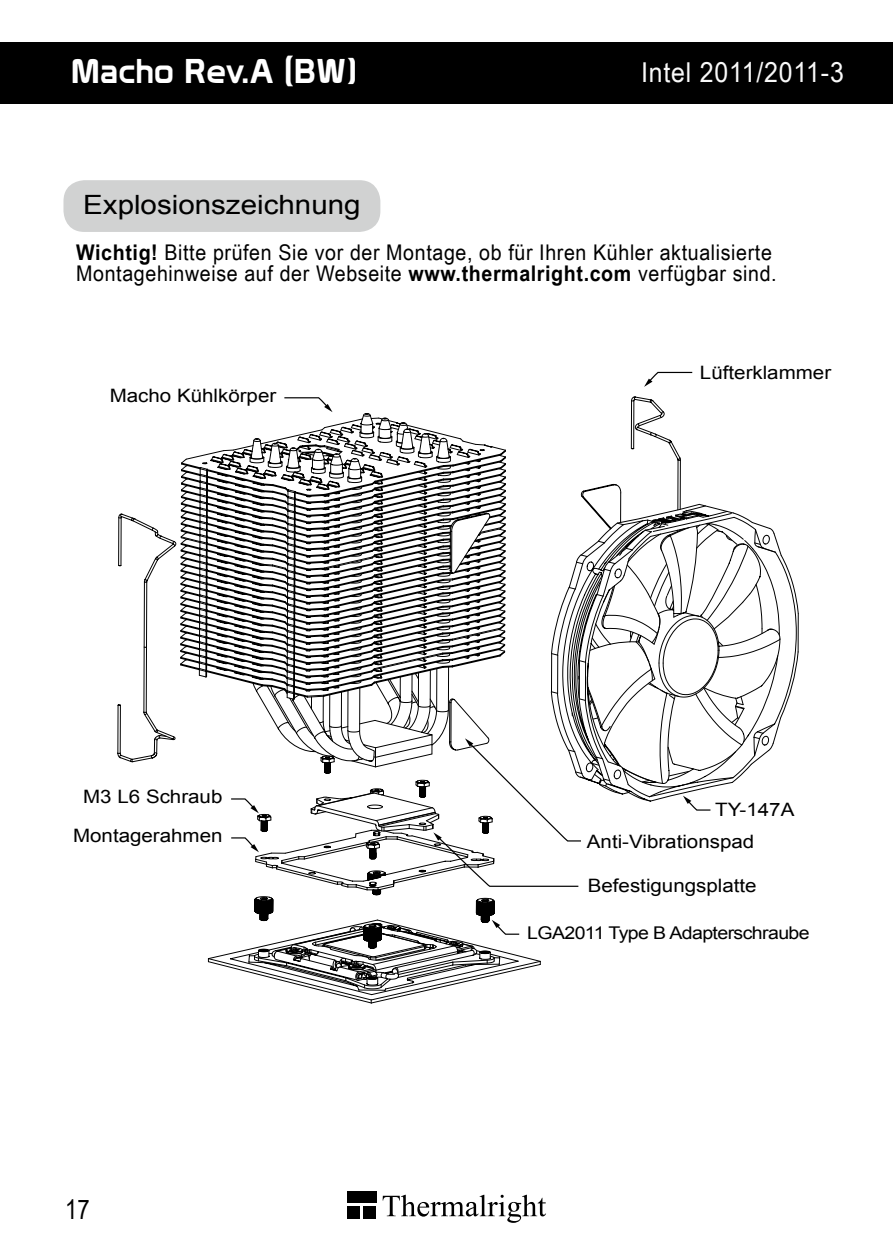
<style>
.page{position:relative;width:893px;height:1259px;background:#fff}
.page>*{position:absolute;margin:0;border:0;box-sizing:border-box;transform-origin:0 0}
.t1{font:33.6px "Prototype";letter-spacing:.025em;color:#fff}
.t2{font:27.3px "Arial Narrow";letter-spacing:.025em;color:#f9f9f9;scale:1.11 1}
.t3{font:27px "Arial Narrow";color:#000}
.t4{font:26.7px "Arial";color:#000;scale:1.11 1}
.t5{font:21.6px/21px "Arial Narrow";letter-spacing:.025em;color:#000;scale:1.11 1}
.t6{font:18.6px/39px "Arial";color:#000;text-align:center;scale:1.11 1}
.t7{font:17.4px "Arial";letter-spacing:-.03em;color:#000;scale:1.11 1}
.s1{font-weight:700}
</style>
<div class="page">
<div style="left:0;top:43px;width:893px;height:61px;background:#000"></div>
<svg style="left:383px;top:1194px;width:163px;height:28px"></svg>
<div style="left:363px;top:1206px;width:13px;height:13px;background:#000"></div>
<div style="left:347px;top:1206px;width:13px;height:13px;background:#000"></div>
<div style="left:347px;top:1191px;width:29px;height:12px;background:#000"></div>
<svg style="left:117px;top:564px;width:59px;height:199px"></svg>
<svg style="left:306px;top:504px;width:491px;height:491px"></svg>
<svg style="left:636px;top:422px;width:4px;height:8px"></svg>
<svg style="left:650px;top:432px;width:7px;height:5px"></svg>
<svg style="left:668px;top:439px;width:4px;height:5px"></svg>
<svg style="left:649px;top:399px;width:5px;height:4px"></svg>
<svg style="left:631px;top:396px;width:5px;height:6px"></svg>
<svg style="left:659px;top:411px;width:6px;height:7px"></svg>
<svg style="left:172px;top:540px;width:3px;height:7px"></svg>
<svg style="left:154px;top:556px;width:5px;height:5px"></svg>
<svg style="left:144px;top:579px;width:4px;height:4px"></svg>
<svg style="left:143px;top:711px;width:4px;height:5px"></svg>
<svg style="left:152px;top:527px;width:10px;height:12px"></svg>
<svg style="left:151px;top:752px;width:6px;height:6px"></svg>
<svg style="left:154px;top:729px;width:7px;height:12px"></svg>
<svg style="left:171px;top:736px;width:4px;height:4px"></svg>
<svg style="left:130px;top:758px;width:4px;height:4px"></svg>
<svg style="left:117px;top:752px;width:5px;height:6px"></svg>
<svg style="left:131px;top:517px;width:4px;height:5px"></svg>
<svg style="left:118px;top:513px;width:5px;height:6px"></svg>
<svg style="left:679px;top:517px;width:102px;height:269px"></svg>
<svg style="left:180px;top:631px;width:499px;height:328px"></svg>
<svg style="left:180px;top:444px;width:520px;height:187px"></svg>
<svg style="left:199px;top:417px;width:307px;height:551px"></svg>
<svg style="left:202px;top:422px;width:283px;height:263px"></svg>
<svg style="left:230px;top:720px;width:357px;height:267px"></svg>
<div style="left:63px;top:180px;width:317px;height:52px;background:#d1d2d2;border-radius:21px"></div>
<svg style="left:644px;top:371px;width:49px;height:16px"></svg>
<h1 class="t1" style="left:71px;top:51px;width:286px">Macho Rev.A (BW)</h1>
<p class="t2" style="left:641px;top:53px;width:184px">Intel 2011/2011-3</p>
<p class="t4" style="left:83px;top:187px;width:251px">Explosionszeichnung</p>
<p class="t5" style="left:76px;top:241px;width:633px"><span class="s1">Wichtig!</span> Bitte prüfen Sie vor der Montage, ob für Ihren Kühler aktualisierte<br>Montagehinweise auf der Webseite <span class="s1">www.thermalright.com</span> verfügbar sind.</p>
<p class="t6" style="left:110px;top:376px;width:152px">Macho Kühlkörper</p>
<p class="t6" style="left:73px;top:777px;width:136px">M3 L6 Schraub<br>Montagerahmen</p>
<p class="t3" style="left:65px;top:1190px;width:26px">17</p>
<p class="t6" style="left:700px;top:353px;width:120px">Lüfterklammer</p>
<p class="t6" style="left:715px;top:790px;width:73px">TY-147A</p>
<p class="t6" style="left:587px;top:822px;width:152px">Anti-Vibrationspad</p>
<p class="t6" style="left:588px;top:866px;width:154px">Befestigungsplatte</p>
<p class="t7" style="left:527px;top:921px;width:256px">LGA2011 Type B Adapterschraube</p>
</div>
